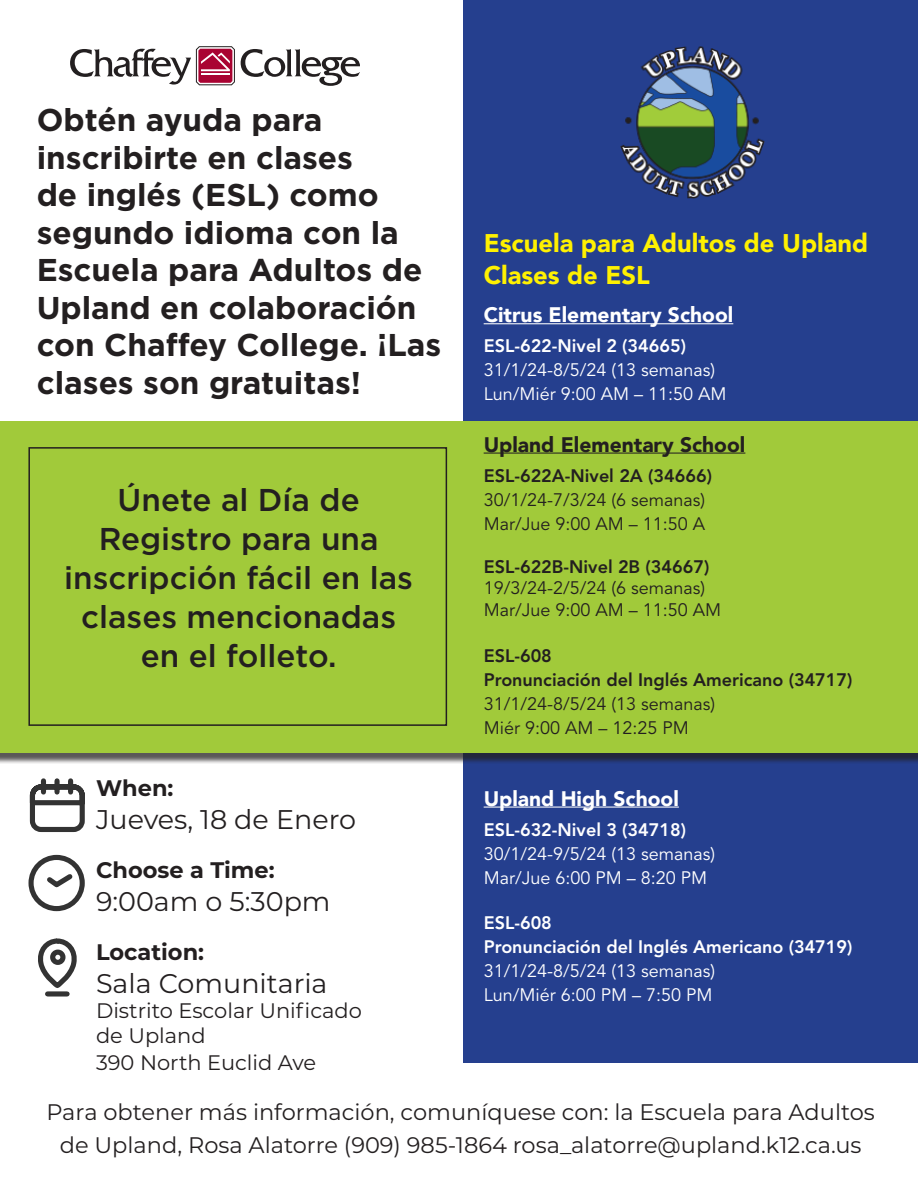
<style>
.page{position:relative;width:918px;height:1188px;background:#fff}
.page>*{position:absolute;margin:0;border:0;box-sizing:border-box;transform-origin:0 0}
.t1{font:700 31.5px/37.5px "Gotham";color:#231f20}
.t2{font:500 31.5px/39px "Gotham";color:#231f20;text-align:center}
.t3{font:27px "Montserrat";color:#231f20}
.t4{font:900 25.5px/31.5px "Avenir";color:#fff101}
.t5{font:22.5px/33px "Montserrat";color:#231f20;text-align:center}
.t6{font:700 22.5px "Montserrat";color:#231f20}
.t7{font:21px "Montserrat";color:#231f20}
.t8{font:900 21px "Avenir";color:#fff}
.t9{font:900 21px "Avenir";color:#231f20}
.t10{font:18px "Avenir";color:#fff}
.t11{font:18px "Avenir";color:#231f20}
.t12{font:800 18px "Avenir";color:#231f20}
.t13{font:800 18px "Avenir";color:#fff}
</style>
<div class="page">
<div style="left:463px;top:0;width:455px;height:1063px;background:#253f8e"></div>
<img style="left:620px;top:46px;width:145px;height:152px">
<div style="left:0;top:423px;width:918px;height:341px;background:#231f20;opacity:.75"></div>
<div style="left:0;top:421px;width:918px;height:331px;background:#a1ca3a"></div>
<hr style="left:484px;top:323px;width:249px;height:1px;background:#fff">
<hr style="left:484px;top:453px;width:261px;height:1px;background:#231f20">
<hr style="left:484px;top:807px;width:195px;height:1px;background:#fff">
<svg style="left:70px;top:46px;width:165px;height:39px"></svg>
<svg style="left:241px;top:49px;width:119px;height:37px"></svg>
<svg style="left:29px;top:778px;width:56px;height:54px"></svg>
<svg style="left:28px;top:854px;width:57px;height:58px"></svg>
<svg style="left:38px;top:938px;width:38px;height:59px"></svg>
<div style="left:28px;top:447px;width:419px;height:279px;border:2px solid #231f20"></div>
<p class="t1" style="left:37px;top:101px;width:406px">Obtén ayuda para inscribirte en clases<br>de inglés (ESL) como segundo idioma con la<br>Escuela para Adultos de<br>Upland en colaboración con Chaffey College. ¡Las clases son gratuitas!</p>
<p class="t2" style="left:64px;top:480px;width:350px">Únete al Día de<br>Registro para una inscripción fácil en las clases mencionadas</p>
<p class="t2" style="left:141px;top:636px;width:197px">en el folleto.</p>
<p class="t6" style="left:96px;top:772px;width:79px">When:</p>
<p class="t3" style="left:96px;top:801px;width:262px">Jueves, 18 de Enero</p>
<p class="t6" style="left:96px;top:854px;width:180px">Choose a Time:</p>
<p class="t3" style="left:96px;top:882px;width:236px">9:00am o 5:30pm</p>
<p class="t6" style="left:96px;top:936px;width:110px">Location:</p>
<p class="t3" style="left:96px;top:964px;width:233px">Sala Comunitaria</p>
<p class="t7" style="left:96px;top:996px;width:268px">Distrito Escolar Unificado</p>
<p class="t7" style="left:96px;top:1021px;width:111px">de Upland</p>
<p class="t7" style="left:96px;top:1048px;width:222px">390 North Euclid Ave</p>
<p class="t4" style="left:484px;top:227px;width:386px">Escuela para Adultos de Upland<br>Clases de ESL</p>
<p class="t8" style="left:484px;top:297px;width:251px">Citrus Elementary School</p>
<p class="t13" style="left:484px;top:333px;width:204px">ESL-622-Nivel 2 (34665)</p>
<p class="t10" style="left:484px;top:357px;width:233px">31/1/24-8/5/24 (13 semanas)</p>
<p class="t10" style="left:484px;top:381px;width:244px">Lun/Miér 9:00 AM – 11:50 AM</p>
<p class="t9" style="left:484px;top:426px;width:263px">Upland Elementary School</p>
<p class="t12" style="left:484px;top:462px;width:230px">ESL-622A-Nivel 2A (34666)</p>
<p class="t11" style="left:484px;top:486px;width:223px">30/1/24-7/3/24 (6 semanas)</p>
<p class="t11" style="left:484px;top:510px;width:223px">Mar/Jue 9:00 AM – 11:50 A</p>
<p class="t12" style="left:484px;top:553px;width:227px">ESL-622B-Nivel 2B (34667)</p>
<p class="t11" style="left:484px;top:575px;width:223px">19/3/24-2/5/24 (6 semanas)</p>
<p class="t11" style="left:484px;top:596px;width:239px">Mar/Jue 9:00 AM – 11:50 AM</p>
<p class="t12" style="left:484px;top:642px;width:70px">ESL-608</p>
<p class="t12" style="left:484px;top:666px;width:370px">Pronunciación del Inglés Americano (34717)</p>
<p class="t11" style="left:484px;top:690px;width:233px">31/1/24-8/5/24 (13 semanas)</p>
<p class="t11" style="left:484px;top:714px;width:207px">Miér 9:00 AM – 12:25 PM</p>
<p class="t8" style="left:484px;top:780px;width:197px">Upland High School</p>
<p class="t13" style="left:484px;top:816px;width:204px">ESL-632-Nivel 3 (34718)</p>
<p class="t10" style="left:484px;top:840px;width:233px">30/1/24-9/5/24 (13 semanas)</p>
<p class="t10" style="left:484px;top:864px;width:225px">Mar/Jue 6:00 PM – 8:20 PM</p>
<p class="t13" style="left:484px;top:910px;width:70px">ESL-608</p>
<p class="t13" style="left:484px;top:934px;width:370px">Pronunciación del Inglés Americano (34719)</p>
<p class="t10" style="left:484px;top:958px;width:233px">31/1/24-8/5/24 (13 semanas)</p>
<p class="t10" style="left:484px;top:982px;width:230px">Lun/Miér 6:00 PM – 7:50 PM</p>
<p class="t5" style="left:46px;top:1095px;width:830px">Para obtener más información, comuníquese con: la Escuela para Adultos de Upland, Rosa Alatorre (909) 985-1864 rosa_alatorre@upland.k12.ca.us</p>
</div>
